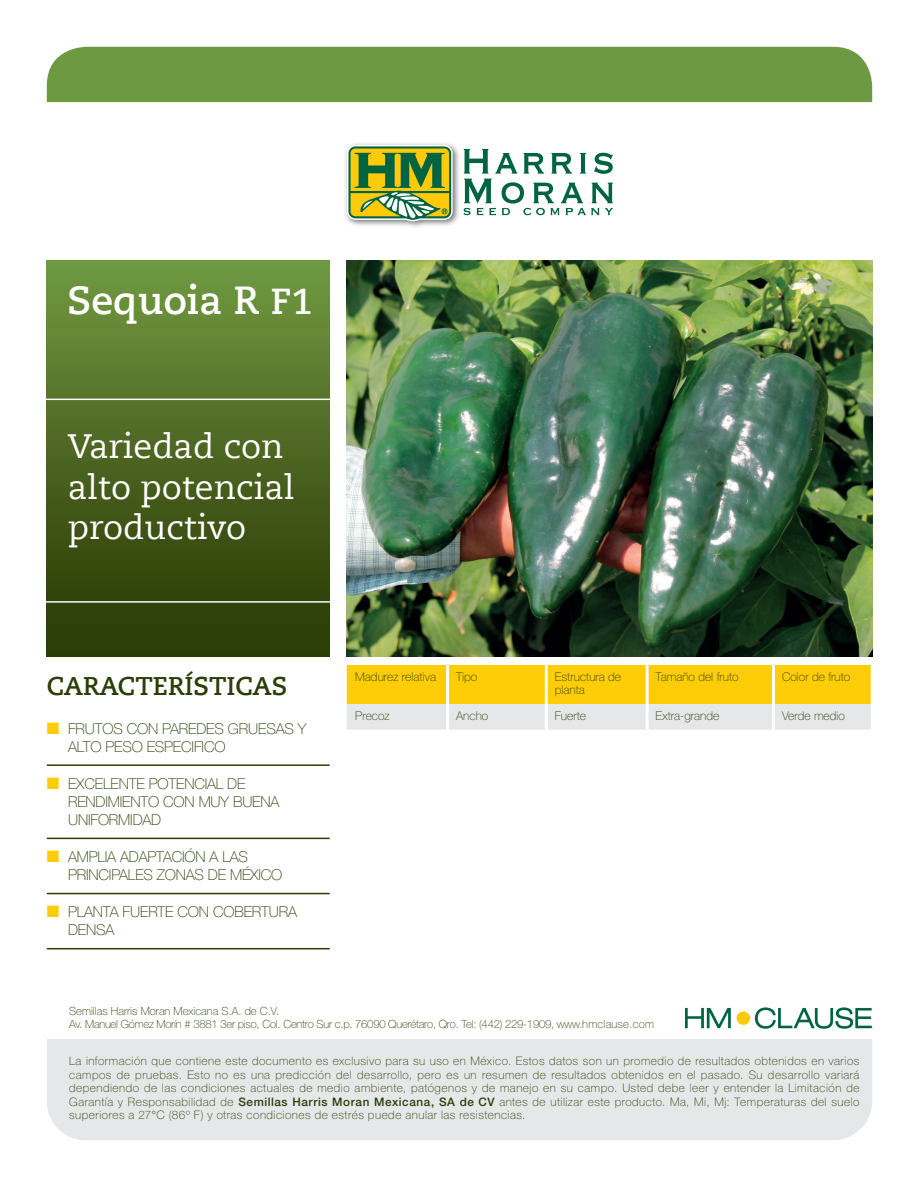
<style>
.page{position:relative;width:919px;height:1187px;background:#fff}
.page>*{position:absolute;margin:0;border:0;box-sizing:border-box;transform-origin:0 0}
.t1{font:700 39px "Caecilia Com 75";color:#fff}
.t2{font:33.75px/40.5px "Caecilia Com 55 Roman";color:#fff}
.t3{font:700 25.5px "Caecilia Com 75";color:#2b3e07}
.t4{font:100 15px/18px "Helvetica Neue LT Pro";letter-spacing:-.01em;color:#2b3e07}
.t5{font:100 12px/13.5px "Helvetica Neue LT Pro";color:#2b3e07}
.t6{font:100 11.7px/13.5px "Helvetica Neue LT Pro";letter-spacing:.045em;color:#2b3e07;text-align:justify}
.t7{font:100 11.25px/13.8px "Helvetica Neue LT Pro";letter-spacing:-.02em;color:#2b3e07}
.s1{font-size:36px}
.s2{color:#fecd08}
.s3{font-weight:500}
</style>
<div class="page">
<div style="left:47px;top:1039px;width:825px;height:101px;background:#e6e7e9"></div>
<div style="left:47px;top:47px;width:825px;height:55px;background:#6d9942"></div>
<div style="left:47px;top:261px;width:283px;height:395px;background:linear-gradient(to bottom,#719741,#273602)"></div>
<hr style="left:45px;top:601px;width:291px;height:1px;background:#fff">
<hr style="left:45px;top:398px;width:291px;height:2px;background:#fff">
<img style="left:345px;top:143px;width:114px;height:84px">
<svg style="left:347px;top:145px;width:105px;height:76px"></svg>
<svg style="left:463px;top:149px;width:150px;height:66px"></svg>
<svg style="left:347px;top:665px;width:523px;height:64px"></svg>
<hr style="left:446px;top:665px;width:3px;height:39px;background:#fff">
<hr style="left:544px;top:665px;width:3px;height:39px;background:#fff">
<hr style="left:645px;top:665px;width:3px;height:39px;background:#fff">
<hr style="left:772px;top:665px;width:3px;height:39px;background:#fff">
<hr style="left:446px;top:704px;width:3px;height:25px;background:#fff">
<hr style="left:544px;top:704px;width:3px;height:25px;background:#fff">
<hr style="left:645px;top:704px;width:3px;height:25px;background:#fff">
<hr style="left:772px;top:704px;width:3px;height:25px;background:#fff">
<hr style="left:47px;top:764px;width:283px;height:2px;background:#2b3e07">
<hr style="left:47px;top:837px;width:283px;height:2px;background:#2b3e07">
<hr style="left:47px;top:892px;width:283px;height:2px;background:#2b3e07">
<hr style="left:47px;top:947px;width:283px;height:2px;background:#2b3e07">
<svg style="left:685px;top:1007px;width:55px;height:21px"></svg>
<svg style="left:746px;top:1007px;width:126px;height:22px"></svg>
<div style="left:736px;top:1011px;width:14px;height:13px;background:#feca0a;border-radius:50%"></div>
<img style="left:347px;top:260px;width:525px;height:396px">
<h1 class="t1" style="left:68px;top:274px;width:246px">Sequoia R <span class="s1">F1</span></h1>
<h2 class="t2" style="left:68px;top:425px;width:228px">Variedad con alto potencial productivo</h2>
<h3 class="t3" style="left:47px;top:668px;width:242px">CARACTERÍSTICAS</h3>
<p class="t5" style="left:355px;top:669px;width:82px">Madurez relativa</p>
<p class="t5" style="left:456px;top:669px;width:23px">Tipo</p>
<p class="t5" style="left:554px;top:669px;width:68px">Estructura de planta</p>
<p class="t5" style="left:655px;top:669px;width:85px">Tamaño del fruto</p>
<p class="t5" style="left:782px;top:669px;width:70px">Color de fruto</p>
<p class="t5" style="left:355px;top:708px;width:36px">Precoz</p>
<p class="t5" style="left:456px;top:708px;width:34px">Ancho</p>
<p class="t5" style="left:554px;top:708px;width:33px">Fuerte</p>
<p class="t5" style="left:655px;top:708px;width:65px">Extra-grande</p>
<p class="t5" style="left:782px;top:708px;width:64px">Verde medio</p>
<p class="t4" style="left:68px;top:719px;width:240px;text-indent:-21px"><span class="s2">■</span> FRUTOS CON PAREDES GRUESAS Y<br>ALTO PESO ESPECIFICO</p>
<p class="t4" style="left:68px;top:774px;width:213px;text-indent:-21px"><span class="s2">■</span> EXCELENTE POTENCIAL DE<br>RENDIMIENTO CON MUY BUENA<br>UNIFORMIDAD</p>
<p class="t4" style="left:68px;top:847px;width:216px;text-indent:-21px"><span class="s2">■</span> AMPLIA ADAPTACIÓN A LAS<br>PRINCIPALES ZONAS DE MÉXICO</p>
<p class="t4" style="left:68px;top:903px;width:230px;text-indent:-21px"><span class="s2">■</span> PLANTA FUERTE CON COBERTURA<br>DENSA</p>
<p class="t7" style="left:69px;top:1003px;width:586px">Semillas Harris Moran Mexicana S.A. de C.V.<br>Av. Manuel Gómez Morín # 3881 3er piso, Col. Centro Sur c.p. 76090 Querétaro, Qro. Tel: (442) 229-1909, www.hmclause.com</p>
<p class="t6" style="left:69px;top:1054px;width:791px">La información que contiene este documento es exclusivo para su uso en México. Estos datos son un promedio de resultados obtenidos en varios campos de pruebas. Esto no es una predicción del desarrollo, pero es un resumen de resultados obtenidos en el pasado. Su desarrollo variará dependiendo de las condiciones actuales de medio ambiente, patógenos y de manejo en su campo. Usted debe leer y entender la Limitación de Garantía y Responsabilidad de <span class="s3">Semillas Harris Moran Mexicana, SA de CV</span> antes de utilizar este producto. Ma, Mi, Mj: Temperaturas del suelo superiores a 27°C (86º F) y otras condiciones de estrés puede anular las resistencias.</p>
</div>
